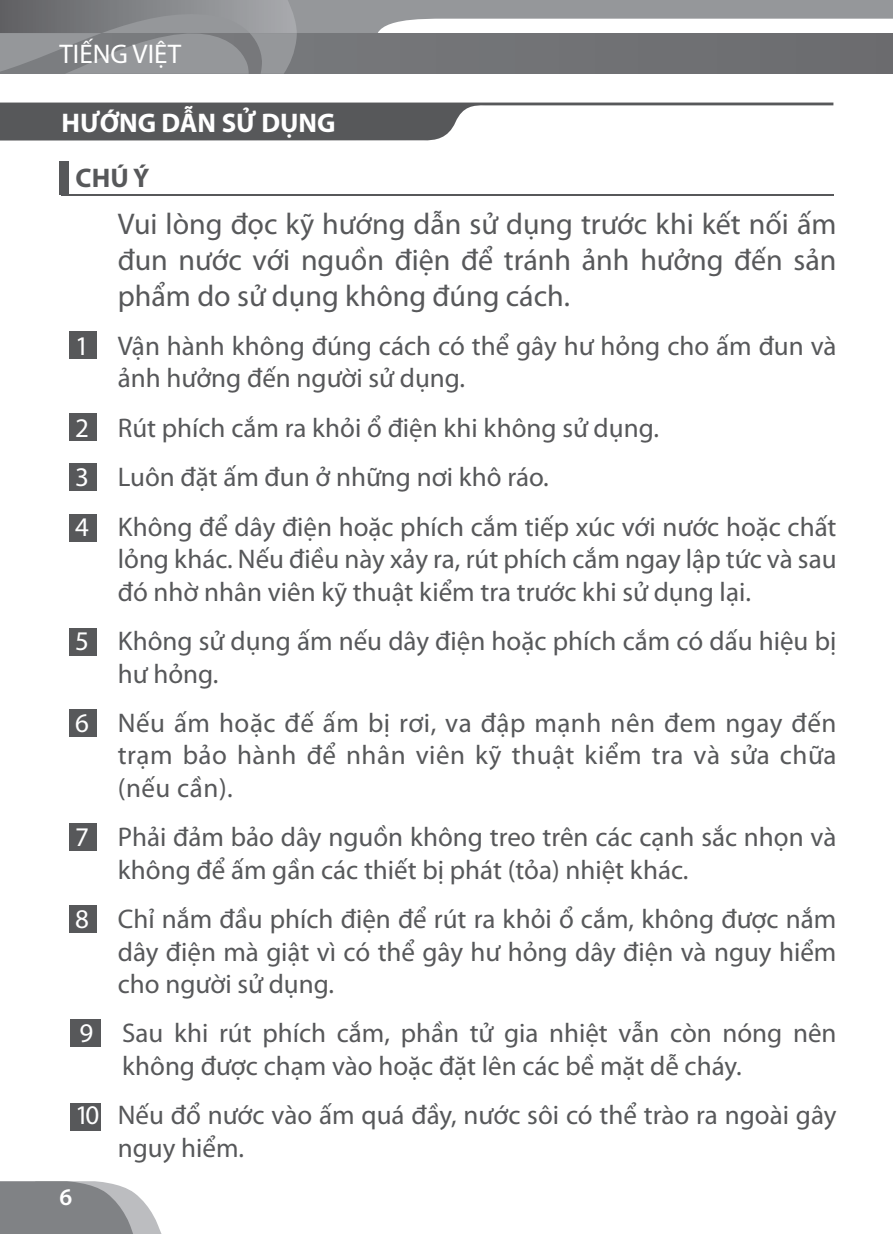
<style>
.page{position:relative;width:893px;height:1234px;background:#fff}
.page>*{position:absolute;margin:0;border:0;box-sizing:border-box;transform-origin:0 0}
.t1{font:30px/36px "Myriad Pro";color:#57585a;text-align:justify}
.Space{font:27px/32.4px "Myriad Pro";color:#57585a}
.t2{font:700 27px "Myriad Pro";color:#fff}
.t3{font:27px "Myriad Pro";color:#fff}
.t4{font:700 27px "Myriad Pro";color:#57585a}
.t5{font:600 24px "Myriad Pro";color:#fff}
.s1{color:#fff}
</style>
<div class="page">
<svg style="left:298px;top:0;width:595px;height:33px;fill:#95979a"></svg>
<div style="left:0;top:33px;width:893px;height:41px;background:#707174"></div>
<svg style="left:0;top:0;width:298px;height:74px"></svg>
<div style="left:70px;top:1018px;width:31px;height:28px;background:#57585a"></div>
<div style="left:70px;top:1102px;width:31px;height:28px;background:#57585a"></div>
<div style="left:70px;top:332px;width:27px;height:27px;background:#57585a"></div>
<div style="left:70px;top:414px;width:27px;height:27px;background:#57585a"></div>
<div style="left:70px;top:463px;width:27px;height:28px;background:#57585a"></div>
<div style="left:70px;top:514px;width:27px;height:27px;background:#57585a"></div>
<div style="left:70px;top:628px;width:27px;height:27px;background:#57585a"></div>
<div style="left:70px;top:709px;width:27px;height:27px;background:#57585a"></div>
<div style="left:70px;top:823px;width:27px;height:27px;background:#57585a"></div>
<div style="left:70px;top:905px;width:27px;height:27px;background:#57585a"></div>
<svg style="left:0;top:102px;width:833px;height:39px"></svg>
<hr style="left:61px;top:193px;width:772px;height:2px;background:#57585a">
<div style="left:59px;top:161px;width:10px;height:34px;background:#57585a"></div>
<svg style="left:0;top:1181px;width:161px;height:52px;background:#98999c"></svg>
<p class="t3" style="left:60px;top:38px;width:123px">TIẾNG VIỆT</p>
<p class="t2" style="left:61px;top:105px;width:276px">HƯỚNG DẪN SỬ DỤNG</p>
<p class="t4" style="left:76px;top:161px;width:75px">CHÚ Ý</p>
<p class="t1" style="left:118px;top:205px;width:720px">Vui lòng đọc kỹ hướng dẫn sử dụng trước khi kết nối ấm đun nước với nguồn điện để tránh ảnh hưởng đến sản phẩm do sử dụng không đúng cách.</p>
<p class="Space" style="left:118px;top:329px;width:720px;text-indent:-43px"><span class="s1">1</span> Vận hành không đúng cách có thể gây hư hỏng cho ấm đun và ảnh hưởng đến người sử dụng.</p>
<p class="Space" style="left:75px;top:411px;width:585px"><span class="s1">2</span> Rút phích cắm ra khỏi ổ điện khi không sử dụng.</p>
<p class="Space" style="left:75px;top:460px;width:475px"><span class="s1">3</span> Luôn đặt ấm đun ở những nơi khô ráo.</p>
<p class="Space" style="left:118px;top:510px;width:720px;text-align:justify;text-indent:-43px"><span class="s1">4</span> Không để dây điện hoặc phích cắm tiếp xúc với nước hoặc chất lỏng khác. Nếu điều này xảy ra, rút phích cắm ngay lập tức và sau đó nhờ nhân viên kỹ thuật kiểm tra trước khi sử dụng lại.</p>
<p class="Space" style="left:118px;top:624px;width:720px;text-indent:-43px"><span class="s1">5</span> Không sử dụng ấm nếu dây điện hoặc phích cắm có dấu hiệu bị hư hỏng.</p>
<p class="Space" style="left:118px;top:706px;width:720px;text-align:justify;text-indent:-43px"><span class="s1">6</span> Nếu ấm hoặc đế ấm bị rơi, va đập mạnh nên đem ngay đến trạm bảo hành để nhân viên kỹ thuật kiểm tra và sửa chữa (nếu cần).</p>
<p class="Space" style="left:118px;top:820px;width:720px;text-indent:-43px"><span class="s1">7</span> Phải đảm bảo dây nguồn không treo trên các cạnh sắc nhọn và không để ấm gần các thiết bị phát (tỏa) nhiệt khác.</p>
<p class="Space" style="left:118px;top:902px;width:720px;text-align:justify;text-indent:-43px"><span class="s1">8</span> Chỉ nắm đầu phích điện để rút ra khỏi ổ cắm, không được nắm dây điện mà giật vì có thể gây hư hỏng dây điện và nguy hiểm cho người sử dụng.</p>
<p class="Space" style="left:122px;top:1016px;width:716px;text-indent:-43px"><span class="s1">9</span> Sau khi rút phích cắm, phần tử gia nhiệt vẫn còn nóng nên không được chạm vào hoặc đặt lên các bề mặt dễ cháy.</p>
<p class="Space" style="left:118px;top:1098px;width:720px;text-indent:-43px"><span class="s1">10</span> Nếu đổ nước vào ấm quá đầy, nước sôi có thể trào ra ngoài gây nguy hiểm.</p>
<p class="t5" style="left:60px;top:1181px;width:14px">6</p>
</div>
